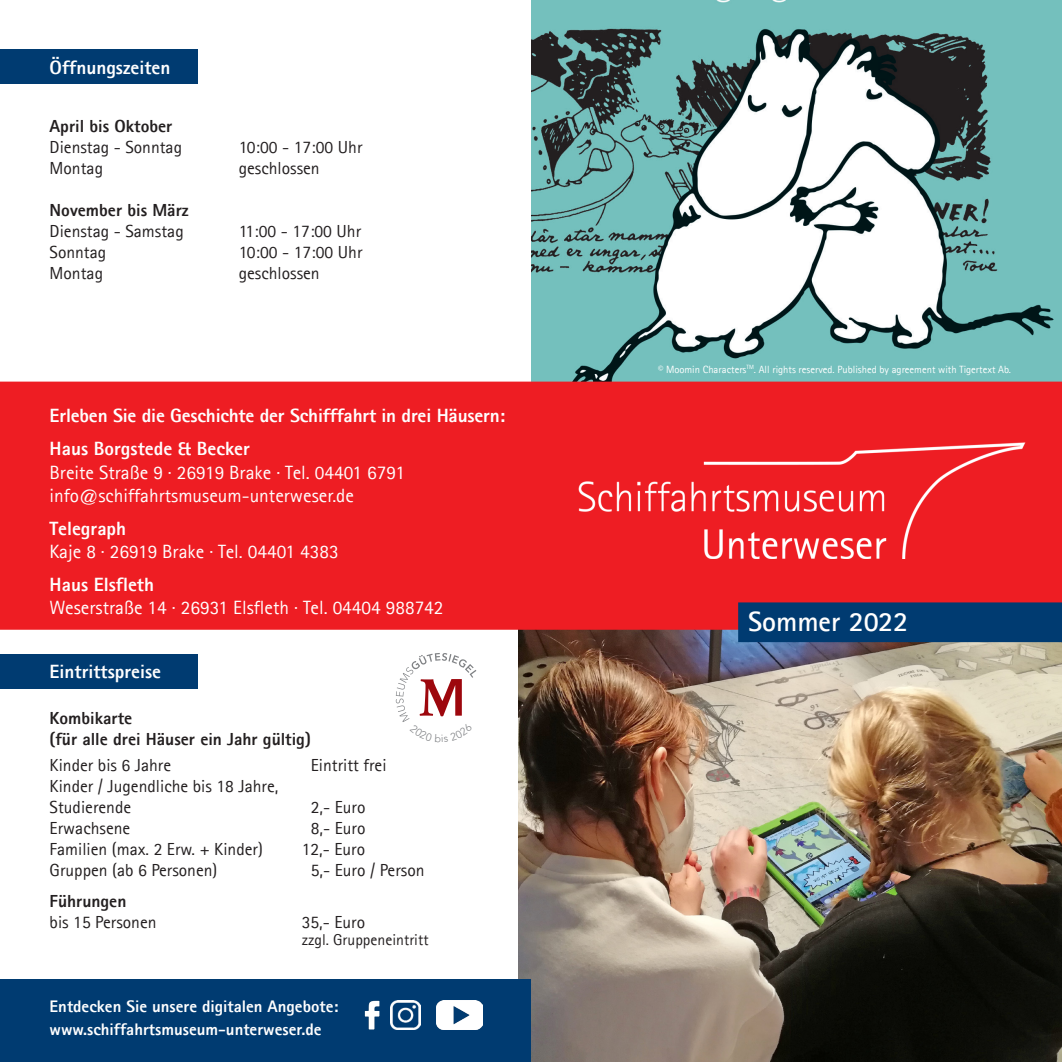
<style>
.page{position:relative;width:1062px;height:1062px;background:#fff}
.page>*{position:absolute;margin:0;border:0;box-sizing:border-box;transform-origin:0 0}
.t1{font:700 28px "Agfa Rotis Sans Serif";color:#fff}
.t2{font:19.25px/23.1px "Agfa Rotis Sans Serif";color:#fff}
.t3{font:800 19.25px "Agfa Rotis Sans Serif";color:#fff}
.t4{font:17.5px/21px "Agfa Rotis Sans Serif";color:#231f20}
.t5{font:800 17.5px/21px "Agfa Rotis Sans Serif";color:#231f20}
.t6{font:800 16.8px/22.8px "Agfa Rotis Sans Serif";color:#fff}
.t7{font:15.75px "Agfa Rotis Sans Serif";color:#231f20}
.t8{font:10.5px "Agfa Rotis Sans Serif";color:#fff}
</style>
<div class="page">
<img style="left:531px;top:0;width:531px;height:381px">
<img style="left:518px;top:629px;width:544px;height:433px">
<div style="left:0;top:381px;width:1062px;height:248px;background:#ee1d23"></div>
<img style="left:578px;top:442px;width:447px;height:116px">
<div style="left:0;top:50px;width:197px;height:34px;background:#003b71"></div>
<div style="left:0;top:654px;width:197px;height:35px;background:#003b71"></div>
<div style="left:0;top:979px;width:531px;height:83px;background:#003b71"></div>
<div style="left:738px;top:602px;width:324px;height:40px;background:#003b71"></div>
<img style="left:364px;top:1000px;width:15px;height:30px">
<img style="left:390px;top:1000px;width:30px;height:30px">
<img style="left:436px;top:1000px;width:46px;height:30px">
<svg style="left:396px;top:653px;width:80px;height:69px"></svg>
<p class="t3" style="left:50px;top:55px;width:122px">Öffnungszeiten</p>
<p class="t5" style="left:50px;top:116px;width:124px">April bis Oktober</p>
<p class="t4" style="left:50px;top:137px;width:134px">Dienstag - Sonntag</p>
<p class="t4" style="left:239px;top:137px;width:125px">10:00 - 17:00 Uhr</p>
<p class="t4" style="left:50px;top:158px;width:55px">Montag</p>
<p class="t4" style="left:239px;top:158px;width:82px">geschlossen</p>
<p class="t5" style="left:50px;top:200px;width:141px">November bis März</p>
<p class="t4" style="left:50px;top:221px;width:136px">Dienstag - Samstag</p>
<p class="t4" style="left:239px;top:221px;width:124px">11:00 - 17:00 Uhr</p>
<p class="t4" style="left:50px;top:242px;width:58px">Sonntag</p>
<p class="t4" style="left:239px;top:242px;width:125px">10:00 - 17:00 Uhr</p>
<p class="t4" style="left:50px;top:263px;width:55px">Montag</p>
<p class="t4" style="left:239px;top:263px;width:82px">geschlossen</p>
<p class="t3" style="left:50px;top:404px;width:457px">Erleben Sie die Geschichte der Schifffahrt in drei Häusern:</p>
<p class="t3" style="left:50px;top:437px;width:202px">Haus Borgstede &amp; Becker</p>
<p class="t2" style="left:50px;top:460px;width:357px">Breite Straße 9 · 26919 Brake · Tel. 04401 6791 info@schiffahrtsmuseum-unterweser.de</p>
<p class="t3" style="left:50px;top:516px;width:78px">Telegraph</p>
<p class="t2" style="left:50px;top:539px;width:291px">Kaje 8 · 26919 Brake · Tel. 04401 4383</p>
<p class="t3" style="left:50px;top:572px;width:106px">Haus Elsfleth</p>
<p class="t2" style="left:50px;top:596px;width:395px">Weserstraße 14 · 26931 Elsfleth · Tel. 04404 988742</p>
<p class="t3" style="left:50px;top:659px;width:113px">Eintrittspreise</p>
<p class="t5" style="left:50px;top:707px;width:263px">Kombikarte<br>(für alle drei Häuser ein Jahr gültig)</p>
<p class="t4" style="left:50px;top:754px;width:123px">Kinder bis 6 Jahre</p>
<p class="t4" style="left:311px;top:754px;width:77px">Eintritt frei</p>
<p class="t4" style="left:50px;top:775px;width:230px">Kinder / Jugendliche bis 18 Jahre,<br>Studierende</p>
<p class="t4" style="left:311px;top:796px;width:56px">2,- Euro</p>
<p class="t4" style="left:50px;top:817px;width:82px">Erwachsene</p>
<p class="t4" style="left:311px;top:817px;width:56px">8,- Euro</p>
<p class="t4" style="left:50px;top:838px;width:215px">Familien (max. 2 Erw. + Kinder)</p>
<p class="t4" style="left:302px;top:838px;width:65px">12,- Euro</p>
<p class="t4" style="left:50px;top:859px;width:169px">Gruppen (ab 6 Personen)</p>
<p class="t4" style="left:311px;top:859px;width:115px">5,- Euro / Person</p>
<p class="t5" style="left:50px;top:890px;width:78px">Führungen</p>
<p class="t4" style="left:50px;top:911px;width:108px">bis 15 Personen</p>
<p class="t4" style="left:302px;top:911px;width:65px">35,- Euro</p>
<p class="t7" style="left:302px;top:930px;width:128px">zzgl. Gruppeneintritt</p>
<p class="t6" style="left:50px;top:994px;width:290px">Entdecken Sie unsere digitalen Angebote: www.schiffahrtsmuseum-unterweser.de</p>
<p class="t8" style="left:658px;top:363px;width:354px">© Moomin Characters<sup>TM</sup>. All rights reserved. Published by agreement with Tigertext Ab.</p>
<p class="t1" style="left:748px;top:604px;width:162px">Sommer 2022</p>
</div>
